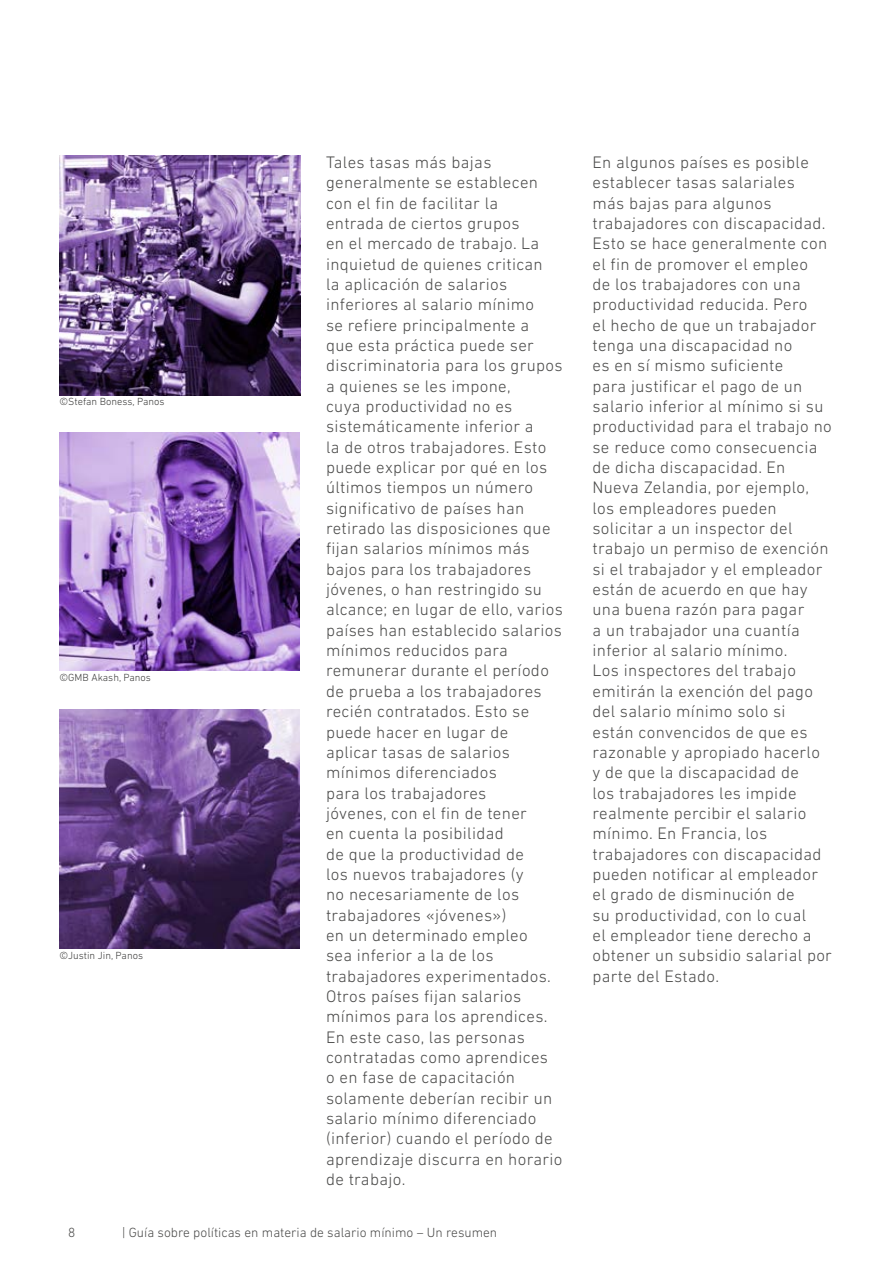
<style>
.page{position:relative;width:893px;height:1263px;background:#fff}
.page>*{position:absolute;margin:0;border:0;box-sizing:border-box;transform-origin:0 0}
.t1{font:300 16.95px/20.4px "DIN Next LT Pro";letter-spacing:.02em;color:#4a4a49}
.t2{font:300 13.5px "DIN Next LT Pro";color:#4a4a49}
.t3{font:300 10.5px "DIN Next LT Pro";color:#3c3c3b}
</style>
<div class="page">
<img style="left:60px;top:155px;width:240px;height:240px">
<img style="left:60px;top:432px;width:239px;height:239px">
<img style="left:60px;top:710px;width:239px;height:239px">
<p class="t3" style="left:60px;top:395px;width:107px">©Stefan Boness, Panos</p>
<p class="t3" style="left:60px;top:671px;width:93px">©GMB Akash, Panos</p>
<p class="t3" style="left:60px;top:949px;width:85px">©Justin Jin, Panos</p>
<p class="t1" style="left:326px;top:152px;width:238px">Tales tasas más bajas generalmente se establecen con el fin de facilitar la<br>entrada de ciertos grupos<br>en el mercado de trabajo. La inquietud de quienes critican<br>la aplicación de salarios inferiores al salario mínimo<br>se refiere principalmente a<br>que esta práctica puede ser discriminatoria para los grupos a quienes se les impone,<br>cuya productividad no es sistemáticamente inferior a<br>la de otros trabajadores. Esto puede explicar por qué en los últimos tiempos un número significativo de países han retirado las disposiciones que fijan salarios mínimos más bajos para los trabajadores jóvenes, o han restringido su alcance; en lugar de ello, varios países han establecido salarios mínimos reducidos para remunerar durante el período de prueba a los trabajadores recién contratados. Esto se puede hacer en lugar de aplicar tasas de salarios mínimos diferenciados<br>para los trabajadores<br>jóvenes, con el fin de tener<br>en cuenta la posibilidad<br>de que la productividad de<br>los nuevos trabajadores (y<br>no necesariamente de los trabajadores «jóvenes»)<br>en un determinado empleo<br>sea inferior a la de los trabajadores experimentados.<br>Otros países fijan salarios mínimos para los aprendices.<br>En este caso, las personas contratadas como aprendices<br>o en fase de capacitación solamente deberían recibir un salario mínimo diferenciado (inferior) cuando el período de aprendizaje discurra en horario de trabajo.</p>
<p class="t1" style="left:592px;top:152px;width:241px">En algunos países es posible establecer tasas salariales<br>más bajas para algunos trabajadores con discapacidad.<br>Esto se hace generalmente con el fin de promover el empleo<br>de los trabajadores con una productividad reducida. Pero<br>el hecho de que un trabajador tenga una discapacidad no<br>es en sí mismo suficiente<br>para justificar el pago de un salario inferior al mínimo si su productividad para el trabajo no se reduce como consecuencia de dicha discapacidad. En<br>Nueva Zelandia, por ejemplo, los empleadores pueden solicitar a un inspector del trabajo un permiso de exención si el trabajador y el empleador están de acuerdo en que hay una buena razón para pagar<br>a un trabajador una cuantía inferior al salario mínimo.<br>Los inspectores del trabajo emitirán la exención del pago del salario mínimo solo si<br>están convencidos de que es razonable y apropiado hacerlo y de que la discapacidad de<br>los trabajadores les impide realmente percibir el salario mínimo. En Francia, los trabajadores con discapacidad pueden notificar al empleador el grado de disminución de<br>su productividad, con lo cual<br>el empleador tiene derecho a obtener un subsidio salarial por parte del Estado.</p>
<p class="t2" style="left:68px;top:1224px;width:9px">8</p>
<p class="t2" style="left:122px;top:1224px;width:377px">| Guía sobre políticas en materia de salario mínimo – Un resumen</p>
</div>
